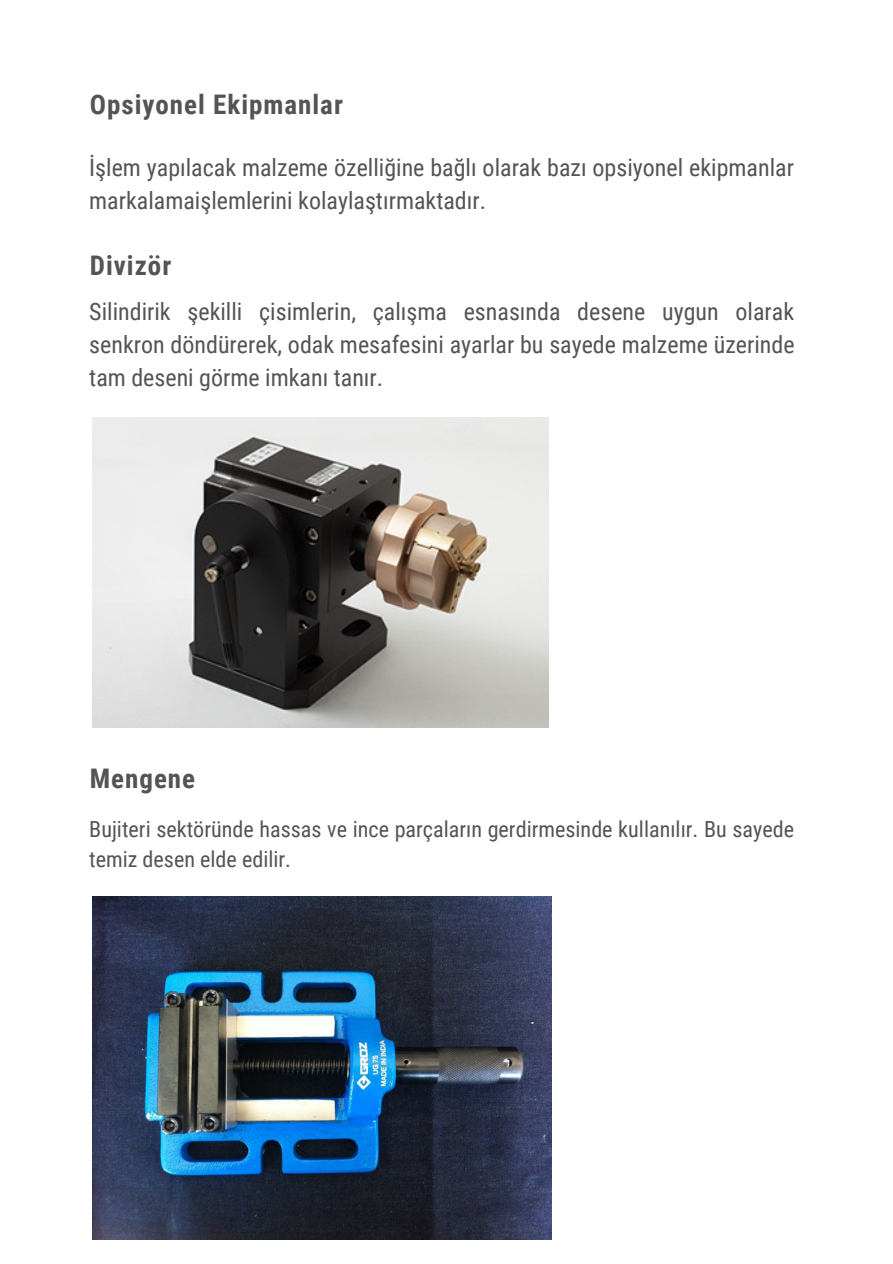
<style>
.page{position:relative;width:893px;height:1264px;background:#fff}
.page>*{position:absolute;margin:0;border:0;box-sizing:border-box;transform-origin:0 0}
.t1{font:700 27px "Roboto Condensed";letter-spacing:.04em;color:#545454}
.t2{font:24px/32.5px "Roboto Condensed";color:#545454}
.t3{font:22.05px/30px "Roboto Condensed";color:#545454}
</style>
<div class="page">
<img style="left:93px;top:417px;width:455px;height:311px">
<img style="left:93px;top:896px;width:458px;height:343px">
<p class="t1" style="left:90px;top:88px;width:255px">Opsiyonel Ekipmanlar</p>
<p class="t2" style="left:89px;top:152px;width:706px">İşlem yapılacak malzeme özelliğine bağlı olarak bazı opsiyonel ekipmanlar markalamaişlemlerini kolaylaştırmaktadır.</p>
<p class="t1" style="left:90px;top:249px;width:83px">Divizör</p>
<p class="t2" style="left:89px;top:296px;width:706px;text-align:justify">Silindirik şekilli çisimlerin, çalışma esnasında desene uygun olarak senkron döndürerek, odak mesafesini ayarlar bu sayede malzeme üzerinde tam deseni görme imkanı tanır.</p>
<p class="t1" style="left:90px;top:763px;width:107px">Mengene</p>
<p class="t3" style="left:89px;top:814px;width:706px">Bujiteri sektöründe hassas ve ince parçaların gerdirmesinde kullanılır. Bu sayede temiz desen elde edilir.</p>
</div>
